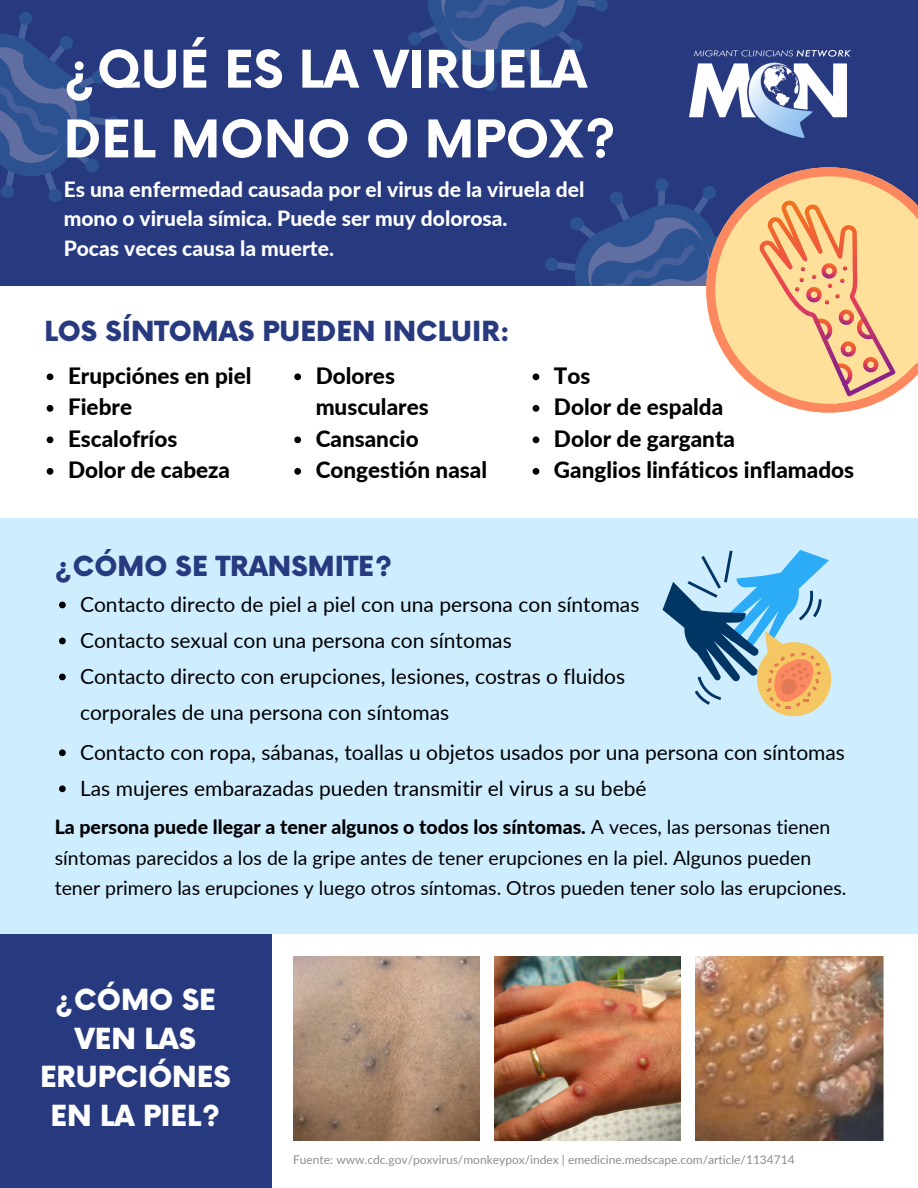
<style>
.page{position:relative;width:918px;height:1188px;background:#fff}
.page>*{position:absolute;margin:0;border:0;box-sizing:border-box;transform-origin:0 0}
.t1{font:700 50.55px/69.8px "Now";color:#fff}
.t2{font:900 28.35px/38.7px "Now";color:#fff;text-align:center}
.t3{font:900 27px "Now";color:#283a7f}
.t4{font:800 22.5px/31.5px "Lato";color:#000}
.t5{font:21px/36px "Lato";color:#000}
.t6{font:800 21px/29.2px "Lato";color:#fff}
.t7{font:19.5px/30.3px "Lato";color:#000}
.t8{font:12px "Lato";color:#8d8d8d}
.s1{font-weight:800}
</style>
<div class="page">
<div style="left:0;top:0;width:918px;height:286px;background:#283a7f"></div>
<svg style="left:0;top:12px;width:120px;height:190px"></svg>
<svg style="left:408px;top:0;width:200px;height:91px"></svg>
<div style="left:0;top:934px;width:271px;height:254px;background:#283a7f"></div>
<div style="left:0;top:518px;width:918px;height:415px;background:#ceedff"></div>
<img style="left:689px;top:51px;width:161px;height:86px">
<svg style="left:783px;top:167px;width:91px;height:246px"></svg>
<img style="left:494px;top:956px;width:187px;height:185px">
<svg style="left:663px;top:550px;width:169px;height:167px"></svg>
<img style="left:695px;top:956px;width:189px;height:185px">
<img style="left:293px;top:956px;width:187px;height:185px">
<svg style="left:47px;top:373px;width:6px;height:7px"></svg>
<svg style="left:47px;top:405px;width:6px;height:7px"></svg>
<svg style="left:47px;top:436px;width:6px;height:7px"></svg>
<svg style="left:47px;top:468px;width:6px;height:7px"></svg>
<svg style="left:59px;top:602px;width:7px;height:6px"></svg>
<svg style="left:59px;top:638px;width:7px;height:6px"></svg>
<svg style="left:59px;top:674px;width:7px;height:6px"></svg>
<svg style="left:59px;top:749px;width:7px;height:7px"></svg>
<svg style="left:59px;top:785px;width:7px;height:7px"></svg>
<svg style="left:294px;top:373px;width:7px;height:7px"></svg>
<svg style="left:294px;top:436px;width:7px;height:7px"></svg>
<svg style="left:294px;top:468px;width:7px;height:7px"></svg>
<svg style="left:533px;top:176px;width:385px;height:236px"></svg>
<svg style="left:533px;top:436px;width:6px;height:7px"></svg>
<svg style="left:533px;top:468px;width:6px;height:7px"></svg>
<h1 class="t1" style="left:64px;top:38px;width:554px">¿QUÉ ES LA VIRUELA<br>DEL MONO O MPOX?</h1>
<p class="t6" style="left:64px;top:174px;width:522px">Es una enfermedad causada por el virus de la viruela del mono o viruela símica. Puede ser muy dolorosa.<br>Pocas veces causa la muerte.</p>
<p class="t3" style="left:44px;top:317px;width:467px">LOS SÍNTOMAS PUEDEN INCLUIR:</p>
<p class="t4" style="left:68px;top:359px;width:185px">Erupciónes en piel<br>Fiebre<br>Escalofríos<br>Dolor de cabeza</p>
<p class="t4" style="left:316px;top:359px;width:173px">Dolores musculares<br>Cansancio<br>Congestión nasal</p>
<p class="t4" style="left:554px;top:359px;width:302px">Tos<br>Dolor de espalda<br>Dolor de garganta<br>Ganglios linfáticos inflamados</p>
<p class="t3" style="left:55px;top:552px;width:339px">¿CÓMO SE TRANSMITE?</p>
<p class="t5" style="left:80px;top:586px;width:561px">Contacto directo de piel a piel con una persona con síntomas Contacto sexual con una persona con síntomas<br>Contacto directo con erupciones, lesiones, costras o fluidos corporales de una persona con síntomas</p>
<p class="t5" style="left:80px;top:733px;width:767px">Contacto con ropa, sábanas, toallas u objetos usados por una persona con síntomas<br>Las mujeres embarazadas pueden transmitir el virus a su bebé</p>
<p class="t7" style="left:55px;top:812px;width:793px"><span class="s1">La persona puede llegar a tener algunos o todos los síntomas.</span> A veces, las personas tienen síntomas parecidos a los de la gripe antes de tener erupciones en la piel. Algunos pueden tener primero las erupciones y luego otros síntomas. Otros pueden tener solo las erupciones.</p>
<h2 class="t2" style="left:40px;top:982px;width:192px">¿CÓMO SE<br>VEN LAS<br>ERUPCIÓNES<br>EN LA PIEL?</h2>
<p class="t8" style="left:293px;top:1152px;width:503px">Fuente: www.cdc.gov/poxvirus/monkeypox/index | emedicine.medscape.com/article/1134714</p>
</div>
